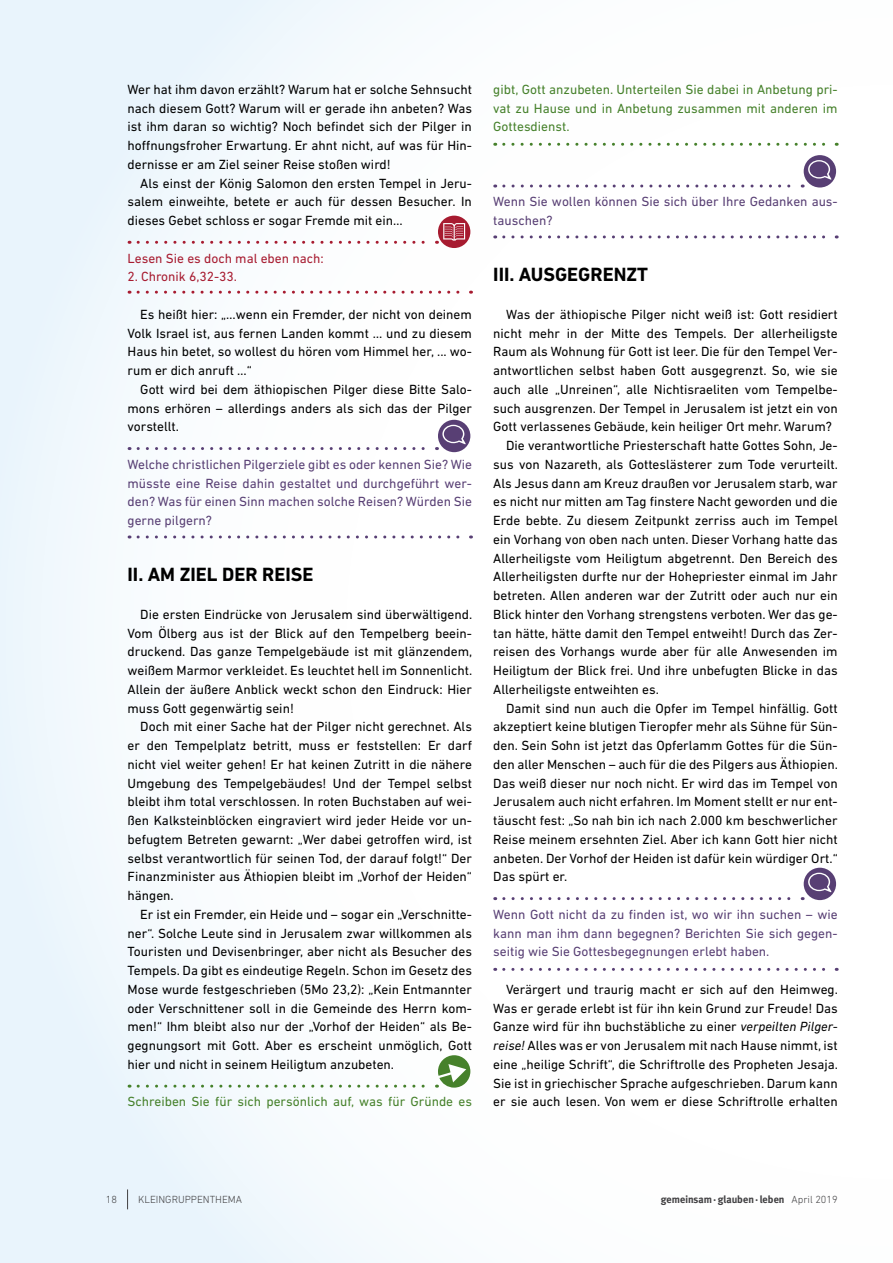
<style>
.page{position:relative;width:893px;height:1263px;background:#fff}
.page>*{position:absolute;margin:0;border:0;box-sizing:border-box;transform-origin:0 0}
.t1{font:700 19.5px "DIN Next LT Pro";color:#000}
.t2{font:13.5px/18.8px "DIN Next LT Pro";color:#000;text-align:justify}
.t3{font:13.5px/18.8px "DIN Next LT Pro";color:#583f74;text-align:justify}
.t4{font:13.5px/18.8px "DIN Next LT Pro";color:#46812b;text-align:justify}
.t5{font:13.5px "DIN Next LT Pro";color:#a71b30}
.t6{font:700 10.5px "Meta";color:#414042}
.t7{font:300 10.5px "DIN Next LT Pro";color:#414042}
.s1{font-style:italic}
.s2{font-family:"DIN Next LT Pro";font-weight:300}
</style>
<div class="page">
<div style="left:0;top:0;width:893px;height:1263px;background:linear-gradient(to right,#f0f7fc,#fff)"></div>
<svg style="left:127px;top:1190px;width:1px;height:19px"></svg>
<svg style="left:504px;top:143px;width:333px;height:3px"></svg>
<svg style="left:504px;top:155px;width:332px;height:33px"></svg>
<svg style="left:504px;top:235px;width:333px;height:3px"></svg>
<svg style="left:504px;top:868px;width:332px;height:32px"></svg>
<svg style="left:504px;top:968px;width:333px;height:3px"></svg>
<svg style="left:138px;top:216px;width:332px;height:32px"></svg>
<svg style="left:138px;top:291px;width:333px;height:3px"></svg>
<svg style="left:138px;top:420px;width:332px;height:32px"></svg>
<svg style="left:138px;top:535px;width:333px;height:3px"></svg>
<svg style="left:138px;top:1055px;width:332px;height:33px"></svg>
<p class="t2" style="left:128px;top:80px;width:346px">Wer hat ihm davon erzählt? Warum hat er solche Sehnsucht nach diesem Gott? Warum will er gerade ihn anbeten? Was ist ihm daran so wichtig? Noch befindet sich der Pilger in hoffnungsfroher Erwartung. Er ahnt nicht, auf was für Hin&shy;dernisse er am Ziel seiner Reise stoßen wird!</p>
<p class="t2" style="left:128px;top:173px;width:346px;text-indent:13px">Als einst der König Salomon den ersten Tempel in Jeru&shy;salem einweihte, betete er auch für dessen Besucher. In dieses Gebet schloss er sogar Fremde mit ein…</p>
<p class="t5" style="left:128px;top:250px;width:198px">Lesen Sie es doch mal eben nach:</p>
<p class="t5" style="left:128px;top:269px;width:111px">2. Chronik 6,32-33.</p>
<p class="t2" style="left:128px;top:305px;width:346px;text-indent:13px">Es heißt hier: „…wenn ein Fremder, der nicht von deinem Volk Israel ist, aus fernen Landen kommt … und zu diesem Haus hin betet, so wollest du hören vom Himmel her, ... wo&shy;rum er dich anruft …“</p>
<p class="t2" style="left:128px;top:380px;width:346px;text-indent:13px">Gott wird bei dem äthiopischen Pilger diese Bitte Salo&shy;mons erhören – allerdings anders als sich das der Pilger vorstellt.</p>
<p class="t3" style="left:128px;top:455px;width:346px">Welche christlichen Pilgerziele gibt es oder kennen Sie? Wie müsste eine Reise dahin gestaltet und durchgeführt wer&shy;den? Was für einen Sinn machen solche Reisen? Würden Sie gerne pilgern?</p>
<h1 class="t1" style="left:128px;top:563px;width:187px">II. AM ZIEL DER REISE</h1>
<p class="t2" style="left:128px;top:605px;width:346px;text-indent:13px">Die ersten Eindrücke von Jerusalem sind überwältigend.<br>Vom Ölberg aus ist der Blick auf den Tempelberg beein&shy;druckend. Das ganze Tempelgebäude ist mit glänzendem, weißem Marmor verkleidet. Es leuchtet hell im Sonnenlicht.<br>Allein der äußere Anblick weckt schon den Eindruck: Hier muss Gott gegenwärtig sein!</p>
<p class="t2" style="left:128px;top:717px;width:346px;text-indent:13px">Doch mit einer Sache hat der Pilger nicht gerechnet. Als er den Tempelplatz betritt, muss er feststellen: Er darf nicht viel weiter gehen! Er hat keinen Zutritt in die nähere Umgebung des Tempelgebäudes! Und der Tempel selbst bleibt ihm total verschlossen. In roten Buchstaben auf wei&shy;ßen Kalksteinblöcken eingraviert wird jeder Heide vor un&shy;befugtem Betreten gewarnt: „Wer dabei getroffen wird, ist selbst verantwortlich für seinen Tod, der darauf folgt!“ Der Finanzminister aus Äthiopien bleibt im „Vorhof der Heiden“ hängen.</p>
<p class="t2" style="left:128px;top:905px;width:346px;text-indent:13px">Er ist ein Fremder, ein Heide und – sogar ein „Verschnitte&shy;ner“. Solche Leute sind in Jerusalem zwar willkommen als Touristen und Devisenbringer, aber nicht als Besucher des Tempels. Da gibt es eindeutige Regeln. Schon im Gesetz des Mose wurde festgeschrieben (5Mo 23,2): „Kein Entmannter oder Verschnittener soll in die Gemeinde des Herrn kom&shy;men!“ Ihm bleibt also nur der „Vorhof der Heiden“ als Be&shy;gegnungsort mit Gott. Aber es erscheint unmöglich, Gott hier und nicht in seinem Heiligtum anzubeten.</p>
<p class="t4" style="left:128px;top:1092px;width:346px">Schreiben Sie für sich persönlich auf, was für Gründe es</p>
<p class="t4" style="left:493px;top:80px;width:346px">gibt, Gott anzubeten. Unterteilen Sie dabei in Anbetung pri&shy;vat zu Hause und in Anbetung zusammen mit anderen im Gottesdienst.</p>
<p class="t3" style="left:493px;top:192px;width:346px">Wenn Sie wollen können Sie sich über Ihre Gedanken aus&shy;tauschen?</p>
<h1 class="t1" style="left:493px;top:263px;width:156px">III. AUSGEGRENZT</h1>
<p class="t2" style="left:506px;top:305px;width:333px">Was der äthiopische Pilger nicht weiß ist: Gott residiert</p>
<p class="t2" style="left:493px;top:323px;width:346px">nicht mehr in der Mitte des Tempels. Der allerheiligste</p>
<p class="t2" style="left:493px;top:342px;width:346px">Raum als Wohnung für Gott ist leer. Die für den Tempel Ver-</p>
<p class="t2" style="left:493px;top:361px;width:346px">antwortlichen selbst haben Gott ausgegrenzt. So, wie sie</p>
<p class="t2" style="left:493px;top:380px;width:346px">auch alle „Unreinen“, alle Nichtisraeliten vom Tempelbe-</p>
<p class="t2" style="left:493px;top:398px;width:346px">such ausgrenzen. Der Tempel in Jerusalem ist jetzt ein von</p>
<p class="t2" style="left:493px;top:417px;width:340px">Gott verlassenes Gebäude, kein heiliger Ort mehr. Warum?</p>
<p class="t2" style="left:506px;top:436px;width:333px">Die verantwortliche Priesterschaft hatte Gottes Sohn, Je-</p>
<p class="t2" style="left:493px;top:455px;width:346px">sus von Nazareth, als Gotteslästerer zum Tode verurteilt.</p>
<p class="t2" style="left:493px;top:473px;width:346px">Als Jesus dann am Kreuz draußen vor Jerusalem starb, war</p>
<p class="t2" style="left:493px;top:492px;width:346px">es nicht nur mitten am Tag finstere Nacht geworden und die</p>
<p class="t2" style="left:493px;top:511px;width:346px">Erde bebte. Zu diesem Zeitpunkt zerriss auch im Tempel</p>
<p class="t2" style="left:493px;top:530px;width:346px">ein Vorhang von oben nach unten. Dieser Vorhang hatte das</p>
<p class="t2" style="left:493px;top:548px;width:346px">Allerheiligste vom Heiligtum abgetrennt. Den Bereich des</p>
<p class="t2" style="left:493px;top:567px;width:346px">Allerheiligsten durfte nur der Hohepriester einmal im Jahr</p>
<p class="t2" style="left:493px;top:586px;width:346px">betreten. Allen anderen war der Zutritt oder auch nur ein</p>
<p class="t2" style="left:493px;top:605px;width:346px">Blick hinter den Vorhang strengstens verboten. Wer das ge-</p>
<p class="t2" style="left:493px;top:623px;width:346px">tan hätte, hätte damit den Tempel entweiht! Durch das Zer-</p>
<p class="t2" style="left:493px;top:642px;width:346px">reisen des Vorhangs wurde aber für alle Anwesenden im</p>
<p class="t2" style="left:493px;top:661px;width:346px">Heiligtum der Blick frei. Und ihre unbefugten Blicke in das</p>
<p class="t2" style="left:493px;top:680px;width:167px">Allerheiligste entweihten es.</p>
<p class="t2" style="left:506px;top:698px;width:333px">Damit sind nun auch die Opfer im Tempel hinfällig. Gott</p>
<p class="t2" style="left:493px;top:717px;width:346px">akzeptiert keine blutigen Tieropfer mehr als Sühne für Sün-</p>
<p class="t2" style="left:493px;top:736px;width:346px">den. Sein Sohn ist jetzt das Opferlamm Gottes für die Sün-</p>
<p class="t2" style="left:493px;top:755px;width:346px">den aller Menschen – auch für die des Pilgers aus Äthiopien.</p>
<p class="t2" style="left:493px;top:773px;width:346px">Das weiß dieser nur noch nicht. Er wird das im Tempel von</p>
<p class="t2" style="left:493px;top:792px;width:346px">Jerusalem auch nicht erfahren. Im Moment stellt er nur ent-</p>
<p class="t2" style="left:493px;top:811px;width:346px">täuscht fest: „So nah bin ich nach 2.000 km beschwerlicher</p>
<p class="t2" style="left:493px;top:830px;width:346px">Reise meinem ersehnten Ziel. Aber ich kann Gott hier nicht</p>
<p class="t2" style="left:493px;top:848px;width:346px">anbeten. Der Vorhof der Heiden ist dafür kein würdiger Ort.“</p>
<p class="t2" style="left:493px;top:867px;width:76px">Das spürt er.</p>
<p class="t3" style="left:493px;top:905px;width:346px">Wenn Gott nicht da zu finden ist, wo wir ihn suchen – wie kann man ihm dann begegnen? Berichten Sie sich gegen&shy;seitig wie Sie Gottesbegegnungen erlebt haben.</p>
<p class="t2" style="left:493px;top:980px;width:346px;text-indent:13px">Verärgert und traurig macht er sich auf den Heimweg.<br>Was er gerade erlebt ist für ihn kein Grund zur Freude! Das Ganze wird für ihn buchstäbliche zu einer <span class="s1">verpeilten Pilger&shy;reise!</span> Alles was er von Jerusalem mit nach Hause nimmt, ist eine „heilige Schrift“, die Schriftrolle des Propheten Jesaja.<br>Sie ist in griechischer Sprache aufgeschrieben. Darum kann er sie auch lesen. Von wem er diese Schriftrolle erhalten</p>
<p class="t7" style="left:106px;top:1194px;width:13px">18</p>
<p class="t7" style="left:138px;top:1194px;width:105px">KLEINGRUPPENTHEMA</p>
<p class="t6" style="left:661px;top:1194px;width:178px">gemeinsam · glauben · leben <span class="s2">APRIL 2019</span></p>
</div>
